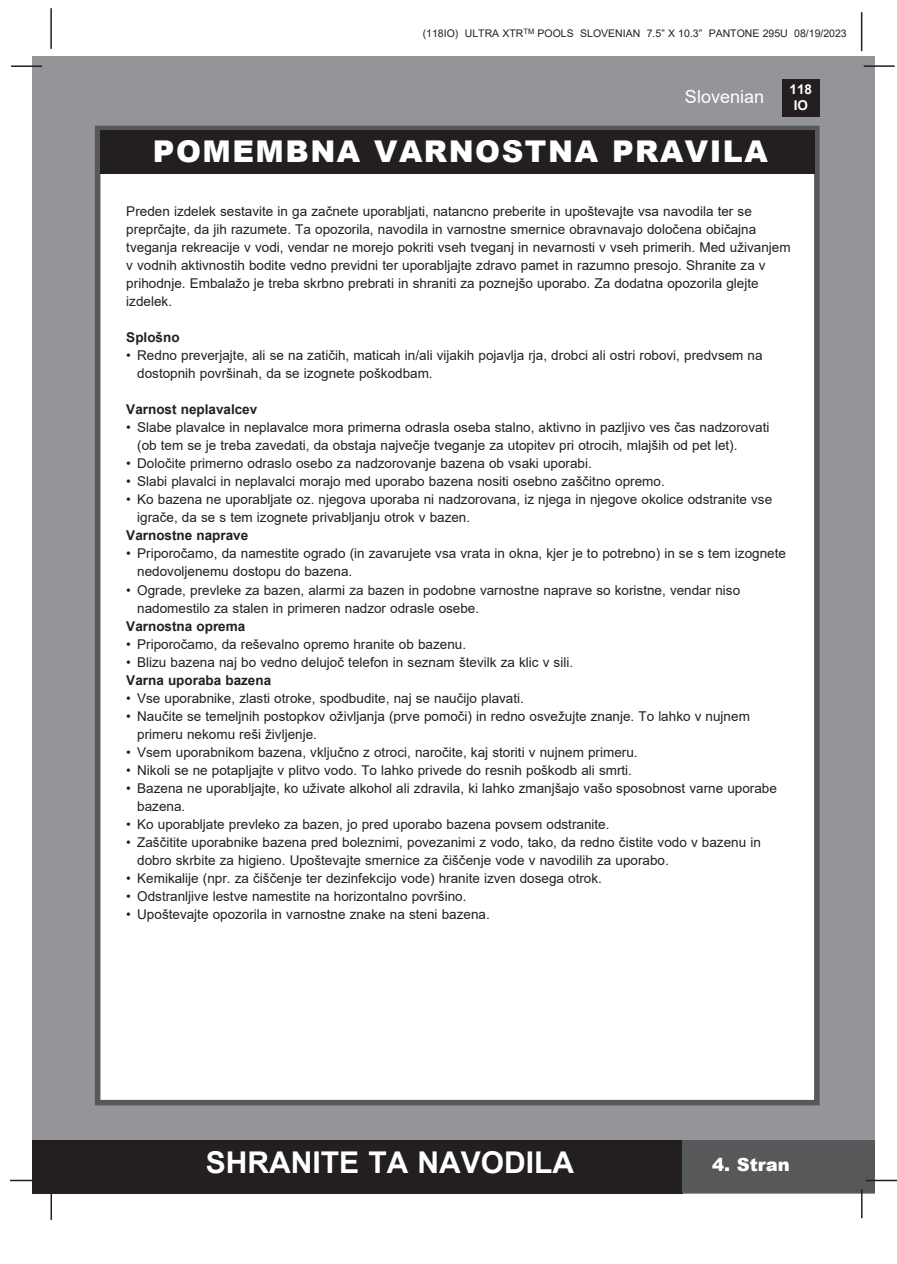
<style>
.page{position:relative;width:897px;height:1264px;background:#fff}
.page>*{position:absolute;margin:0;border:0;box-sizing:border-box;transform-origin:0 0}
.t1{font:900 30px "Arial";letter-spacing:.05em;color:#fff}
.t2{font:700 30px "Arial";color:#fff}
.t3{font:18px "Arial";color:#fff}
.t4{font:900 18px "Arial";color:#fff}
.t5{font:13.5px "Arial";color:#231f20}
.t6{font:700 13.5px "Arial";color:#231f20}
.t7{font:700 13.5px/16.2px "Arial";color:#fff;text-align:center}
.t8{font:10.5px "Arial";color:#231f20}
</style>
<div class="page">
<div style="left:33px;top:56px;width:842px;height:1137px;background:#939598"></div>
<div style="left:782px;top:79px;width:37px;height:38px;background:#231f20"></div>
<hr style="left:863px;top:65px;width:31px;height:2px;background:#231f20">
<hr style="left:50px;top:8px;width:2px;height:41px;background:#231f20">
<hr style="left:860px;top:12px;width:2px;height:39px;background:#231f20">
<div style="left:33px;top:1140px;width:650px;height:53px;background:#231f20"></div>
<div style="left:682px;top:1140px;width:193px;height:53px;background:#57585a"></div>
<hr style="left:865px;top:1179px;width:31px;height:2px;background:#231f20">
<hr style="left:860px;top:1189px;width:2px;height:29px;background:#231f20">
<hr style="left:50px;top:1189px;width:2px;height:31px;background:#231f20">
<hr style="left:10px;top:1179px;width:31px;height:2px;background:#231f20">
<hr style="left:11px;top:65px;width:31px;height:2px;background:#231f20">
<div style="left:95px;top:126px;width:724px;height:979px;background:#fff;border:6px solid #57585a"></div>
<div style="left:100px;top:130px;width:714px;height:44px;background:#231f20"></div>
<p class="t8" style="left:423px;top:26px;width:425px">(118IO) ULTRA XTR<sup>TM</sup> POOLS SLOVENIAN 7.5” X 10.3” PANTONE 295U 08/19/2023</p>
<h2 class="t3" style="left:685px;top:84px;width:81px">Slovenian</h2>
<p class="t1" style="left:153px;top:130px;width:616px">POMEMBNA VARNOSTNA PRAVILA</p>
<p class="t7" style="left:789px;top:81px;width:24px">118<br>IO</p>
<p class="t5" style="left:126px;top:202px;width:627px">Preden izdelek sestavite in ga začnete uporabljati, natancno preberite in upoštevajte vsa navodila ter se</p>
<p class="t5" style="left:126px;top:220px;width:631px">preprčajte, da jih razumete. Ta opozorila, navodila in varnostne smernice obravnavajo določena običajna</p>
<p class="t5" style="left:126px;top:238px;width:665px">tveganja rekreacije v vodi, vendar ne morejo pokriti vseh tveganj in nevarnosti v vseh primerih. Med uživanjem</p>
<p class="t5" style="left:126px;top:256px;width:640px">v vodnih aktivnostih bodite vedno previdni ter uporabljajte zdravo pamet in razumno presojo. Shranite za v</p>
<p class="t5" style="left:126px;top:274px;width:633px">prihodnje. Embalažo je treba skrbno prebrati in shraniti za poznejšo uporabo. Za dodatna opozorila glejte</p>
<p class="t5" style="left:126px;top:292px;width:47px">izdelek.</p>
<p class="t6" style="left:126px;top:328px;width:55px">Splošno</p>
<p class="t5" style="left:126px;top:346px;width:637px">• Redno preverjajte, ali se na zatičih, maticah in/ali vijakih pojavlja rja, drobci ali ostri robovi, predvsem na</p>
<p class="t5" style="left:137px;top:364px;width:297px">dostopnih površinah, da se izognete poškodbam.</p>
<p class="t6" style="left:126px;top:400px;width:132px">Varnost neplavalcev</p>
<p class="t5" style="left:126px;top:418px;width:644px">• Slabe plavalce in neplavalce mora primerna odrasla oseba stalno, aktivno in pazljivo ves čas nadzorovati</p>
<p class="t5" style="left:137px;top:436px;width:601px">(ob tem se je treba zavedati, da obstaja največje tveganje za utopitev pri otrocih, mlajših od pet let).</p>
<p class="t5" style="left:126px;top:454px;width:467px">• Določite primerno odraslo osebo za nadzorovanje bazena ob vsaki uporabi.</p>
<p class="t5" style="left:126px;top:472px;width:540px">• Slabi plavalci in neplavalci morajo med uporabo bazena nositi osebno zaščitno opremo.</p>
<p class="t5" style="left:126px;top:490px;width:647px">• Ko bazena ne uporabljate oz. njegova uporaba ni nadzorovana, iz njega in njegove okolice odstranite vse</p>
<p class="t5" style="left:137px;top:508px;width:334px">igrače, da se s tem izognete privabljanju otrok v bazen.</p>
<p class="t6" style="left:126px;top:526px;width:123px">Varnostne naprave</p>
<p class="t5" style="left:126px;top:544px;width:661px">• Priporočamo, da namestite ogrado (in zavarujete vsa vrata in okna, kjer je to potrebno) in se s tem izognete</p>
<p class="t5" style="left:137px;top:562px;width:217px">nedovoljenemu dostopu do bazena.</p>
<p class="t5" style="left:126px;top:580px;width:615px">• Ograde, prevleke za bazen, alarmi za bazen in podobne varnostne naprave so koristne, vendar niso</p>
<p class="t5" style="left:137px;top:598px;width:343px">nadomestilo za stalen in primeren nadzor odrasle osebe.</p>
<p class="t6" style="left:126px;top:616px;width:120px">Varnostna oprema</p>
<p class="t5" style="left:126px;top:634px;width:341px">• Priporočamo, da reševalno opremo hranite ob bazenu.</p>
<p class="t5" style="left:126px;top:652px;width:448px">• Blizu bazena naj bo vedno delujoč telefon in seznam številk za klic v sili.</p>
<p class="t6" style="left:126px;top:670px;width:146px">Varna uporaba bazena</p>
<p class="t5" style="left:126px;top:688px;width:399px">• Vse uporabnike, zlasti otroke, spodbudite, naj se naučijo plavati.</p>
<p class="t5" style="left:126px;top:706px;width:625px">• Naučite se temeljnih postopkov oživljanja (prve pomoči) in redno osvežujte znanje. To lahko v nujnem</p>
<p class="t5" style="left:137px;top:724px;width:181px">primeru nekomu reši življenje.</p>
<p class="t5" style="left:126px;top:742px;width:512px">• Vsem uporabnikom bazena, vključno z otroci, naročite, kaj storiti v nujnem primeru.</p>
<p class="t5" style="left:126px;top:760px;width:507px">• Nikoli se ne potapljajte v plitvo vodo. To lahko privede do resnih poškodb ali smrti.</p>
<p class="t5" style="left:126px;top:778px;width:652px">• Bazena ne uporabljajte, ko uživate alkohol ali zdravila, ki lahko zmanjšajo vašo sposobnost varne uporabe</p>
<p class="t5" style="left:137px;top:796px;width:50px">bazena.</p>
<p class="t5" style="left:126px;top:814px;width:484px">• Ko uporabljate prevleko za bazen, jo pred uporabo bazena povsem odstranite.</p>
<p class="t5" style="left:126px;top:832px;width:636px">• Zaščitite uporabnike bazena pred boleznimi, povezanimi z vodo, tako, da redno čistite vodo v bazenu in</p>
<p class="t5" style="left:137px;top:850px;width:533px">dobro skrbite za higieno. Upoštevajte smernice za čiščenje vode v navodilih za uporabo.</p>
<p class="t5" style="left:126px;top:868px;width:477px">• Kemikalije (npr. za čiščenje ter dezinfekcijo vode) hranite izven dosega otrok.</p>
<p class="t5" style="left:126px;top:886px;width:341px">• Odstranljive lestve namestite na horizontalno površino.</p>
<p class="t5" style="left:126px;top:904px;width:365px">• Upoštevajte opozorila in varnostne znake na steni bazena.</p>
<h1 class="t2" style="left:206px;top:1141px;width:370px">SHRANITE TA NAVODILA</h1>
<h2 class="t4" style="left:712px;top:1151px;width:79px">4. Stran</h2>
</div>
